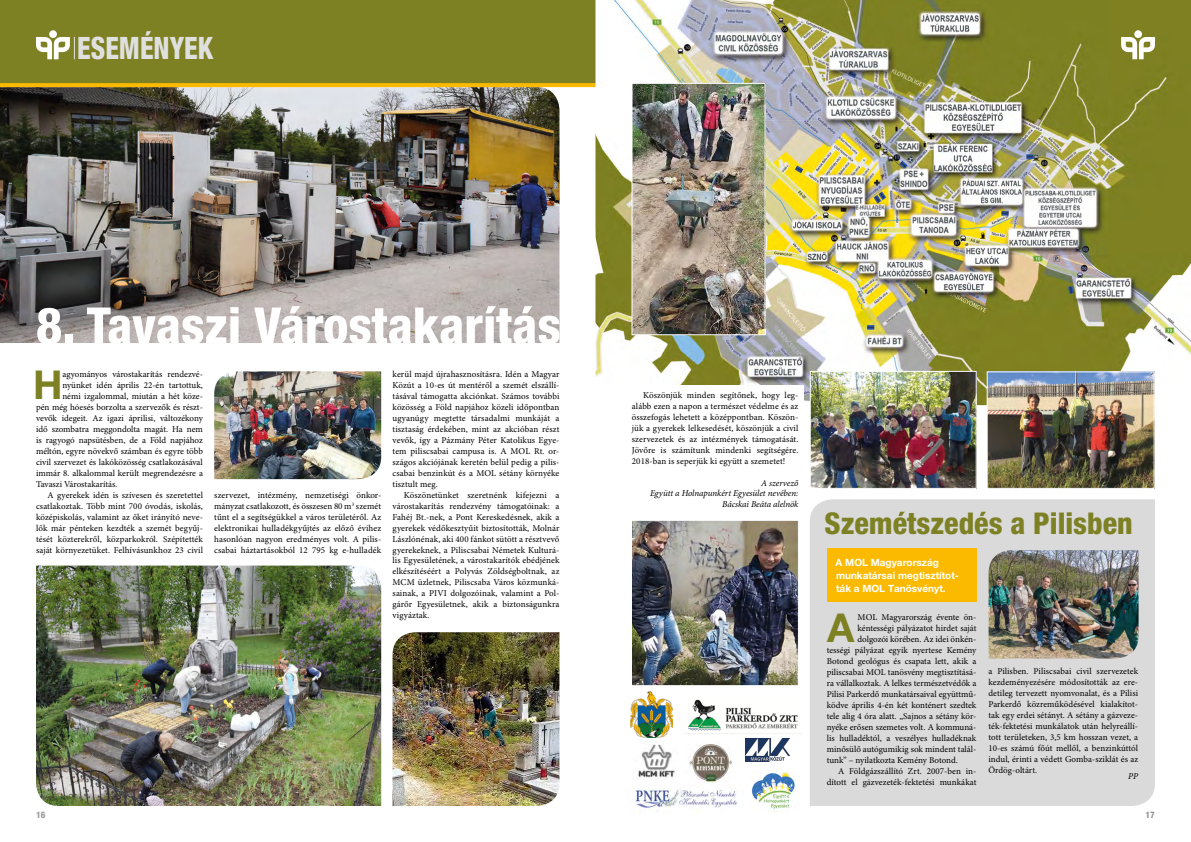
<style>
.page{position:relative;width:1191px;height:842px;background:#fff}
.page>*{position:absolute;margin:0;border:0;box-sizing:border-box;transform-origin:0 0}
.t1{font:800 condensed 50.5px "Helvetica Neue LT Pro";color:#fff}
.t2{font:700 39.8px "Helvetica Neue LT Pro";color:#7d8124}
.t3{font:800 condensed 30.9px "Helvetica Neue LT Pro";color:#e0e0df;scale:.88 1}
.t4{font:800 condensed 30px "Helvetica Neue LT Pro";color:#7d8124}
.t5{font:700 10px/13px "Helvetica Neue LT Pro";color:#fff}
.t6{font:9px/11px "Minion Pro";color:#000;text-align:justify}
.t7{font:italic 9px/10.8px "Minion Pro";letter-spacing:-.005em;color:#000;text-align:right}
.t8{font:800 condensed 9px "Helvetica Neue LT Pro";color:#9d9d9c}
.t9{font:800 condensed 9px "Helvetica Neue LT Pro";color:#98989b}
</style>
<div class="page">
<div style="left:0;top:0;width:595px;height:83px;background:#7d8124"></div>
<div style="left:49px;top:30px;width:8px;height:8px;background:#fff;border-radius:50%"></div>
<img style="left:0;top:87px;width:559px;height:256px">
<svg style="left:36px;top:37px;width:39px;height:22px"></svg>
<img style="left:36px;top:566px;width:345px;height:240px">
<img style="left:635px;top:787px;width:103px;height:26px">
<img style="left:751px;top:771px;width:45px;height:41px">
<img style="left:688px;top:699px;width:110px;height:32px">
<img style="left:630px;top:691px;width:42px;height:46px">
<img style="left:745px;top:738px;width:45px;height:24px">
<img style="left:638px;top:744px;width:37px;height:34px">
<img style="left:689px;top:742px;width:42px;height:40px">
<svg style="left:0;top:83px;width:595px;height:4px;background:#f7b801"></svg>
<img style="left:595px;top:0;width:596px;height:405px">
<div style="left:1134px;top:30px;width:8px;height:8px;background:#fff;border-radius:50%"></div>
<svg style="left:1116px;top:37px;width:39px;height:22px"></svg>
<div style="left:810px;top:499px;width:345px;height:307px;background:#dadada"></div>
<div style="left:826px;top:549px;width:150px;height:53px;background:#fbba00"></div>
<img style="left:988px;top:550px;width:150px;height:108px">
<img style="left:214px;top:371px;width:167px;height:108px">
<div style="left:626px;top:386px;width:178px;height:139px;background:#fff"></div>
<img style="left:633px;top:85px;width:130px;height:248px">
<div style="left:631px;top:83px;width:134px;height:252px;border:1px solid #fff"></div>
<img style="left:392px;top:632px;width:167px;height:174px">
<img style="left:988px;top:373px;width:164px;height:114px">
<div style="left:986px;top:371px;width:168px;height:118px;border:1px solid #fff"></div>
<img style="left:633px;top:522px;width:164px;height:162px">
<div style="left:631px;top:520px;width:168px;height:166px;border:1px solid #fff"></div>
<img style="left:811px;top:373px;width:163px;height:114px">
<div style="left:809px;top:371px;width:167px;height:118px;border:1px solid #fff"></div>
<h3 class="t3" style="left:77px;top:29px;width:156px">ESEMÉNYEK</h3>
<h1 class="t1" style="left:36px;top:294px;width:526px">8. Tavaszi Várostakarítás</h1>
<h2 class="t2" style="left:33px;top:360px;width:31px">H</h2>
<p class="t6" style="left:62px;top:368px;width:142px">agyományos várostakarítás rendezvé-</p>
<p class="t6" style="left:62px;top:379px;width:142px">nyünket idén április 22-én tartottuk,</p>
<p class="t6" style="left:62px;top:390px;width:142px">némi izgalommal, miután a hét köze-</p>
<p class="t6" style="left:36px;top:401px;width:168px">pén még hóesés borzolta a szervezők és részt-</p>
<p class="t6" style="left:36px;top:412px;width:168px">vevők idegeit. Az igazi áprilisi, változékony</p>
<p class="t6" style="left:36px;top:423px;width:168px">idő szombatra meggondolta magát. Ha nem</p>
<p class="t6" style="left:36px;top:434px;width:168px">is ragyogó napsütésben, de a Föld napjához</p>
<p class="t6" style="left:36px;top:445px;width:168px">méltón, egyre növekvő számban és egyre több</p>
<p class="t6" style="left:36px;top:456px;width:168px">civil szervezet és lakóközösség csatlakozásával</p>
<p class="t6" style="left:36px;top:467px;width:168px">immár 8. alkalommal került megrendezésre a</p>
<p class="t6" style="left:36px;top:478px;width:83px">Tavaszi Várostakarítás.</p>
<p class="t6" style="left:47px;top:489px;width:157px">A gyerekek idén is szívesen és szeretettel</p>
<p class="t6" style="left:36px;top:500px;width:168px">csatlakoztak. Több mint 700 óvodás, iskolás,</p>
<p class="t6" style="left:36px;top:511px;width:168px">középiskolás, valamint az őket irányító neve-</p>
<p class="t6" style="left:36px;top:522px;width:168px">lők már pénteken kezdték a szemét begyűj-</p>
<p class="t6" style="left:36px;top:533px;width:168px">tését közterekről, közparkokról. Szépítették</p>
<p class="t6" style="left:36px;top:544px;width:168px">saját környezetüket. Felhívásunkhoz 23 civil</p>
<p class="t6" style="left:214px;top:490px;width:168px">szervezet, intézmény, nemzetiségi önkor&shy;mányzat csatlakozott, és összesen 80 m<sup>3</sup> szemét tűnt el a segítségükkel a város területéről. Az elektronikai hulladékgyűjtés az előző évihez hasonlóan nagyon eredményes volt. A pilis&shy;csabai háztartásokból 12 795 kg e-hulladék</p>
<p class="t6" style="left:392px;top:368px;width:168px">kerül majd újrahasznosításra. Idén a Magyar Közút a 10-es út mentéről a szemét elszállí&shy;tásával támogatta akciónkat. Számos további közösség a Föld napjához közeli időpontban ugyanúgy megtette társadalmi munkáját a tisztaság érdekében, mint az akcióban részt vevők, így a Pázmány Péter Katolikus Egye&shy;tem piliscsabai campusa is. A MOL Rt. or&shy;szágos akciójának keretén belül pedig a pilis&shy;csabai benzinkút és a MOL sétány környéke tisztult meg.</p>
<p class="t6" style="left:392px;top:489px;width:168px;text-indent:11px">Köszönetünket szeretnénk kifejezni a várostakarítás rendezvény támogatóinak: a Fahéj Bt.-nek, a Pont Kereskedésnek, akik a gyerekek védőkesztyűit biztosították, Molnár Lászlónénak, aki 400 fánkot sütött a résztvevő gyerekeknek, a Piliscsabai Németek Kulturá&shy;lis Egyesületének, a várostakarítók ebédjének elkészítéséért a Polyvás Zöldségboltnak, az MCM üzletnek, Piliscsaba Város közmunká&shy;sainak, a PIVI dolgozóinak, valamint a Pol&shy;gárőr Egyesületnek, akik a biztonságunkra vigyáztak.</p>
<p class="t6" style="left:632px;top:389px;width:168px;text-indent:11px">Köszönjük minden segítőnek, hogy leg&shy;alább ezen a napon a természet védelme és az összefogás lehetett a középpontban. Köszön&shy;jük a gyerekek lelkesedését, köszönjük a civil szervezetek és az intézmények támogatását.<br>Jövőre is számítunk mindenki segítségére.<br>2018-ban is seperjük ki együtt a szemetet!</p>
<p class="t7" style="left:650px;top:477px;width:150px">A szervező<br>Együtt a Holnapunkért Egyesület nevében:<br>Bácskai Beáta alelnök</p>
<h3 class="t4" style="left:824px;top:504px;width:310px">Szemétszedés a Pilisben</h3>
<p class="t5" style="left:835px;top:556px;width:125px">A MOL Magyarország munkatársai megtisztítot&shy;ták a MOL Tanösvényt.</p>
<h2 class="t2" style="left:827px;top:603px;width:29px">A</h2>
<p class="t6" style="left:857px;top:612px;width:120px">MOL Magyarország évente ön-</p>
<p class="t6" style="left:857px;top:623px;width:120px">kéntességi pályázatot hirdet saját</p>
<p class="t6" style="left:857px;top:634px;width:120px">dolgozói körében. Az idei önkén-</p>
<p class="t6" style="left:826px;top:645px;width:151px">tességi pályázat egyik nyertese Kemény</p>
<p class="t6" style="left:826px;top:656px;width:151px">Botond geológus és csapata lett, akik a</p>
<p class="t6" style="left:826px;top:667px;width:151px">piliscsabai MOL tanösvény megtisztításá-</p>
<p class="t6" style="left:826px;top:678px;width:151px">ra vállalkoztak. A lelkes természetvédők a</p>
<p class="t6" style="left:826px;top:689px;width:151px">Pilisi Parkerdő munkatársaival együttmű-</p>
<p class="t6" style="left:826px;top:700px;width:151px">ködve április 4-én két konténert szedtek</p>
<p class="t6" style="left:826px;top:711px;width:151px">tele alig 4 óra alatt. „Sajnos a sétány kör-</p>
<p class="t6" style="left:826px;top:722px;width:151px">nyéke erősen szemetes volt. A kommuná-</p>
<p class="t6" style="left:826px;top:733px;width:151px">lis hulladéktól, a veszélyes hulladéknak</p>
<p class="t6" style="left:826px;top:744px;width:151px">minősülő autógumikig sok mindent talál-</p>
<p class="t6" style="left:826px;top:755px;width:133px">tunk” – nyilatkozta Kemény Botond.</p>
<p class="t6" style="left:838px;top:766px;width:140px">A Földgázszállító Zrt. 2007-ben in-</p>
<p class="t6" style="left:826px;top:777px;width:151px">dított el gázvezeték-fektetési munkákat</p>
<p class="t6" style="left:988px;top:665px;width:151px">a Pilisben. Piliscsabai civil szervezetek kezdeményezésére módosították az ere&shy;detileg tervezett nyomvonalat, és a Pilisi Parkerdő közreműködésével kialakítot&shy;tak egy erdei sétányt. A sétány a gázveze&shy;ték-fektetési munkálatok után helyreállí&shy;tott területeken, 3,5 km hosszan vezet, a 10-es számú főút mellől, a benzinkúttól indul, érinti a védett Gomba-sziklát és az Ördög-oltárt.</p>
<p class="t7" style="left:1128px;top:770px;width:11px">PP</p>
<p class="t8" style="left:36px;top:810px;width:11px">16</p>
<p class="t9" style="left:1145px;top:810px;width:11px">17</p>
</div>
